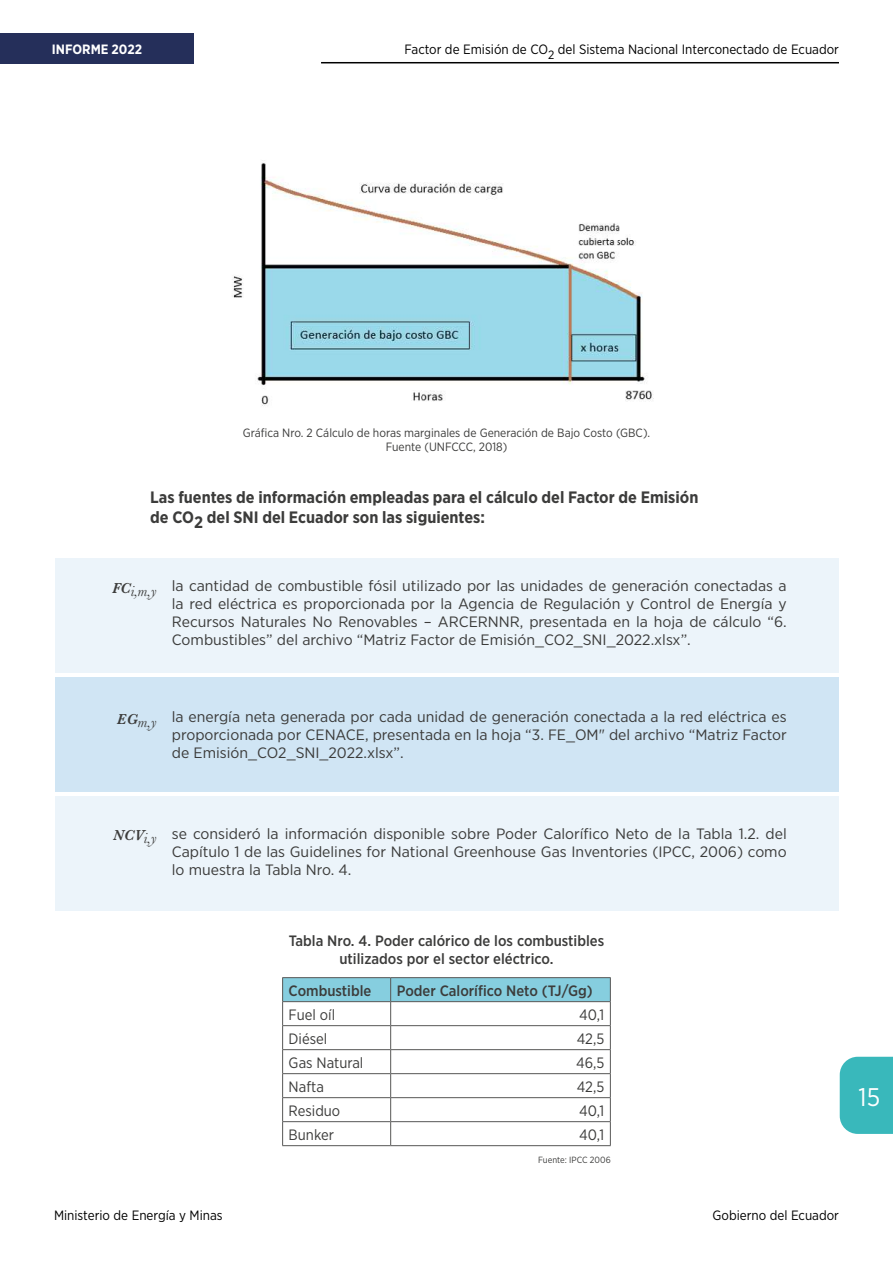
<style>
.page{position:relative;width:893px;height:1263px;background:#fff}
.page>*{position:absolute;margin:0;border:0;box-sizing:border-box;transform-origin:0 0}
.t1{font:25.5px "Gotham Narrow";color:#fff}
.t2{font:700 16.5px/19.8px "Gotham Narrow";color:#3c3c3b}
.t3{font:15px/18px "Gotham Narrow";color:#3c3c3b;text-align:justify;scale:1.08 1}
.t4{font:500 15px/18px "Gotham Narrow";color:#3c3c3b;text-align:center}
.t5{font:15px "Gotham Narrow";color:#3c3c3b}
.t6{font:italic 15px "Baskerville";color:#3c3c3b}
.t7{font:italic 600 15px "Baskerville";color:#3c3c3b}
.t8{font:13.5px "Gotham Narrow";color:#000}
.t9{font:700 13.5px "Gotham Narrow";color:#fff}
.t10{font:12px/14.4px "Gotham Narrow";color:#3c3c3b;text-align:center}
.t11{font:9px "Gotham Narrow";color:#3c3c3b}
.s1{font-weight:400}
</style>
<div class="page">
<div style="left:840px;top:1057px;width:53px;height:77px;background:#39b8bb"></div>
<hr style="left:321px;top:62px;width:518px;height:1px;background:#000">
<div style="left:0;top:33px;width:194px;height:30px;background:#252f5a"></div>
<div style="left:55px;top:558px;width:783px;height:114px;background:#ecf4fa"></div>
<div style="left:55px;top:677px;width:783px;height:114px;background:#d0e5f4"></div>
<div style="left:55px;top:796px;width:783px;height:115px;background:#ecf4fa"></div>
<img style="left:232px;top:160px;width:422px;height:246px">
<hr style="left:282px;top:977px;width:109px;height:1px;background:#575756">
<hr style="left:391px;top:977px;width:220px;height:1px;background:#575756">
<hr style="left:282px;top:1145px;width:109px;height:1px;background:#575756">
<svg style="left:282px;top:978px;width:329px;height:167px"></svg>
<hr style="left:391px;top:1145px;width:220px;height:1px;background:#575756">
<p class="t9" style="left:52px;top:41px;width:92px">INFORME 2022</p>
<p class="t8" style="left:404px;top:41px;width:436px">Factor de Emisión de CO<sub>2</sub> del Sistema Nacional Interconectado de Ecuador</p>
<p class="t10" style="left:243px;top:425px;width:409px">Gráfica Nro. 2 Cálculo de horas marginales de Generación de Bajo Costo (GBC).<br>Fuente (UNFCCC, 2018)</p>
<p class="t2" style="left:150px;top:487px;width:550px">Las fuentes de información empleadas para el cálculo del Factor de Emisión de CO2 del SNI del Ecuador son las siguientes:</p>
<p class="t6" style="left:112px;top:581px;width:46px"><sup>FC</sup>i,m,y</p>
<p class="t3" style="left:172px;top:576px;width:571px">la cantidad de combustible fósil utilizado por las unidades de generación conectadas a la red eléctrica es proporcionada por la Agencia de Regulación y Control de Energía y Recursos Naturales No Renovables – ARCERNNR, presentada en la hoja de cálculo “6.<br>Combustibles” del archivo “Matriz Factor de Emisión_CO2_SNI_2022.xlsx”.</p>
<p class="t6" style="left:117px;top:712px;width:41px"><sup>EG</sup>m,y</p>
<p class="t3" style="left:172px;top:708px;width:571px">la energía neta generada por cada unidad de generación conectada a la red eléctrica es proporcionada por CENACE, presentada en la hoja “3. FE_OM" del archivo “Matriz Factor de Emisión_CO2_SNI_2022.xlsx”.</p>
<p class="t7" style="left:113px;top:825px;width:45px">NCV<span class="s1">i,y</span></p>
<p class="t3" style="left:172px;top:824px;width:571px">se consideró la información disponible sobre Poder Calorífico Neto de la Tabla 1.2. del Capítulo 1 de las Guidelines for National Greenhouse Gas Inventories (IPCC, 2006) como lo muestra la Tabla Nro. 4.</p>
<p class="t4" style="left:289px;top:932px;width:317px">Tabla Nro. 4. Poder calórico de los combustibles utilizados por el sector eléctrico.</p>
<p class="t4" style="left:289px;top:981px;width:84px">Combustible</p>
<p class="t4" style="left:397px;top:981px;width:198px">Poder Calorífico Neto (TJ/Gg)</p>
<p class="t5" style="left:289px;top:1005px;width:48px">Fuel oíl</p>
<p class="t5" style="left:579px;top:1005px;width:27px">40,1</p>
<p class="t5" style="left:289px;top:1029px;width:40px">Diésel</p>
<p class="t5" style="left:577px;top:1029px;width:29px">42,5</p>
<p class="t5" style="left:289px;top:1053px;width:76px">Gas Natural</p>
<p class="t5" style="left:576px;top:1053px;width:30px">46,5</p>
<p class="t5" style="left:289px;top:1077px;width:37px">Nafta</p>
<p class="t5" style="left:577px;top:1077px;width:29px">42,5</p>
<p class="t5" style="left:289px;top:1101px;width:53px">Residuo</p>
<p class="t5" style="left:579px;top:1101px;width:27px">40,1</p>
<p class="t5" style="left:289px;top:1125px;width:47px">Bunker</p>
<p class="t5" style="left:579px;top:1125px;width:27px">40,1</p>
<p class="t11" style="left:538px;top:1154px;width:74px">Fuente: IPCC 2006</p>
<p class="t8" style="left:54px;top:1207px;width:170px">Ministerio de Energía y Minas</p>
<p class="t8" style="left:712px;top:1207px;width:128px">Gobierno del Ecuador</p>
<h1 class="t1" style="left:859px;top:1081px;width:23px">15</h1>
</div>
